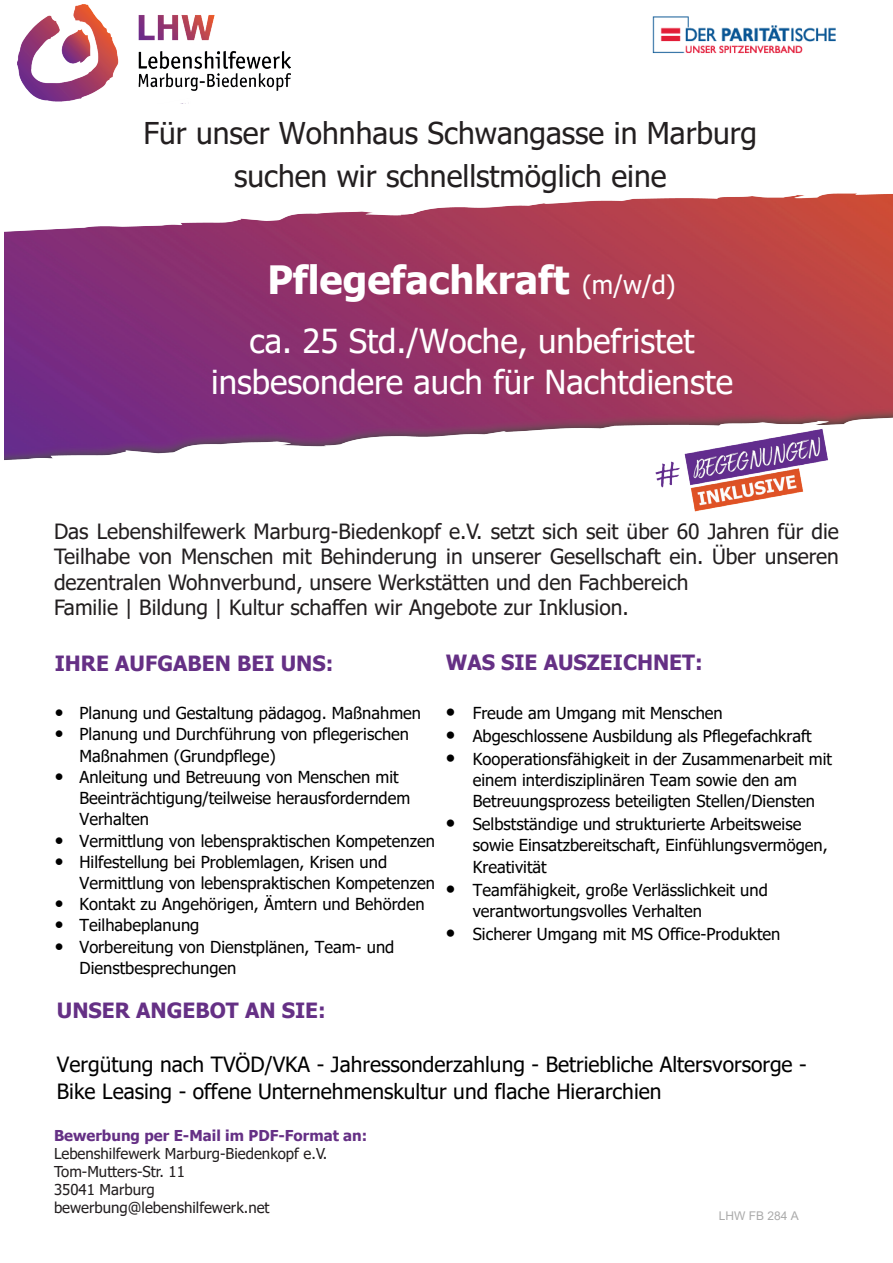
<style>
.page{position:relative;width:893px;height:1263px;background:#fff}
.page>*{position:absolute;margin:0;border:0;box-sizing:border-box;transform-origin:0 0}
.t1{font:700 39px "Tahoma";color:#fff}
.t2{font:33px/40.8px "Tahoma";color:#fff;text-align:center}
.t3{font:30px/42.2px "Tahoma";color:#231f20;text-align:center}
.t4{font:21px/25.2px "Tahoma";color:#231f20}
.t5{font:21px/27px "Tahoma";color:#000}
.t6{font:700 21px "Tahoma";color:#653085}
.t7{font:16.5px/21.1px "Tahoma";color:#000}
.t8{font:15px/18px "Tahoma";color:#231f20}
.t9{font:700 15px "Tahoma";color:#653085}
.t10{font:12px "Arial";color:#ababab}
.s1{font-weight:400;font-size:25.5px}
.s2{font-size:19.2px}
.s3{font-size:21px}
</style>
<div class="page">
<img style="left:4px;top:193px;width:889px;height:267px">
<img style="left:17px;top:5px;width:273px;height:97px">
<img style="left:652px;top:16px;width:184px;height:38px">
<img style="left:651px;top:423px;width:187px;height:89px">
<h3 class="t3" style="left:143px;top:114px;width:615px">Für unser Wohnhaus Schwangasse in Marburg suchen wir schnellstmöglich eine</h3>
<h1 class="t1" style="left:267px;top:253px;width:410px">Pflegefachkraft <span class="s1">(m/w/d)</span></h1>
<h2 class="t2" style="left:211px;top:323px;width:523px">ca. 25 Std./Woche, unbefristet insbesondere auch für Nachtdienste</h2>
<p class="t4" style="left:54px;top:520px;width:786px">Das Lebenshilfewerk Marburg-Biedenkopf e.V. setzt sich seit über 60 Jahren für die Teilhabe von Menschen mit Behinderung in unserer Gesellschaft ein. Über unseren dezentralen Wohnverbund, unsere Werkstätten und den Fachbereich<br>Familie | Bildung | Kultur schaffen wir Angebote zur Inklusion.</p>
<p class="t6" style="left:55px;top:649px;width:280px">IHRE AUFGABEN BEI UNS:</p>
<p class="t7" style="left:55px;top:704px;width:368px"><span class="s2">•</span> Planung und Gestaltung pädagog. Maßnahmen</p>
<p class="t7" style="left:80px;top:725px;width:331px;text-indent:-25px"><span class="s2">•</span> Planung und Durchführung von pflegerischen<br>Maßnahmen (Grundpflege)</p>
<p class="t7" style="left:80px;top:767px;width:332px;text-indent:-25px"><span class="s2">•</span> Anleitung und Betreuung von Menschen mit<br>Beeinträchtigung/teilweise herausforderndem<br>Verhalten</p>
<p class="t7" style="left:55px;top:831px;width:382px"><span class="s2">•</span> Vermittlung von lebenspraktischen Kompetenzen</p>
<p class="t7" style="left:80px;top:852px;width:357px;text-indent:-25px"><span class="s2">•</span> Hilfestellung bei Problemlagen, Krisen und<br>Vermittlung von lebenspraktischen Kompetenzen</p>
<p class="t7" style="left:55px;top:895px;width:371px"><span class="s2">•</span> Kontakt zu Angehörigen, Ämtern und Behörden</p>
<p class="t7" style="left:55px;top:916px;width:146px"><span class="s2">•</span> Teilhabeplanung</p>
<p class="t7" style="left:80px;top:937px;width:316px;text-indent:-25px"><span class="s2">•</span> Vorbereitung von Dienstplänen, Team- und<br>Dienstbesprechungen</p>
<p class="t6" style="left:446px;top:648px;width:258px">WAS SIE AUSZEICHNET:</p>
<p class="t7" style="left:446px;top:703px;width:279px"><span class="s3">•</span> Freude am Umgang mit Menschen</p>
<p class="t7" style="left:446px;top:726px;width:368px"><span class="s3">•</span> Abgeschlossene Ausbildung als Pflegefachkraft</p>
<p class="t7" style="left:473px;top:749px;width:361px;text-indent:-27px"><span class="s3">•</span> Kooperationsfähigkeit in der Zusammenarbeit mit einem interdisziplinären Team sowie den am<br>Betreuungsprozess beteiligten Stellen/Diensten</p>
<p class="t7" style="left:473px;top:814px;width:356px;text-indent:-27px"><span class="s3">•</span> Selbstständige und strukturierte Arbeitsweise sowie Einsatzbereitschaft, Einfühlungsvermögen,<br>Kreativität</p>
<p class="t7" style="left:473px;top:880px;width:297px;text-indent:-27px"><span class="s3">•</span> Teamfähigkeit, große Verlässlichkeit und verantwortungsvolles Verhalten</p>
<p class="t7" style="left:446px;top:924px;width:336px"><span class="s3">•</span> Sicherer Umgang mit MS Office-Produkten</p>
<p class="t6" style="left:57px;top:996px;width:270px">UNSER ANGEBOT AN SIE:</p>
<p class="t5" style="left:57px;top:1052px;width:751px">Vergütung nach TVÖD/VKA - Jahressonderzahlung - Betriebliche Altersvorsorge -<br>Bike Leasing - offene Unternehmenskultur und flache Hierarchien</p>
<p class="t9" style="left:54px;top:1124px;width:315px">Bewerbung per E-Mail im PDF-Format an:</p>
<p class="t8" style="left:54px;top:1145px;width:275px">Lebenshilfewerk Marburg-Biedenkopf e.V.<br>Tom-Mutters-Str. 11<br>35041 Marburg bewerbung@lebenshilfewerk.net</p>
<p class="t10" style="left:719px;top:1207px;width:82px">LHW FB 284 A</p>
</div>
